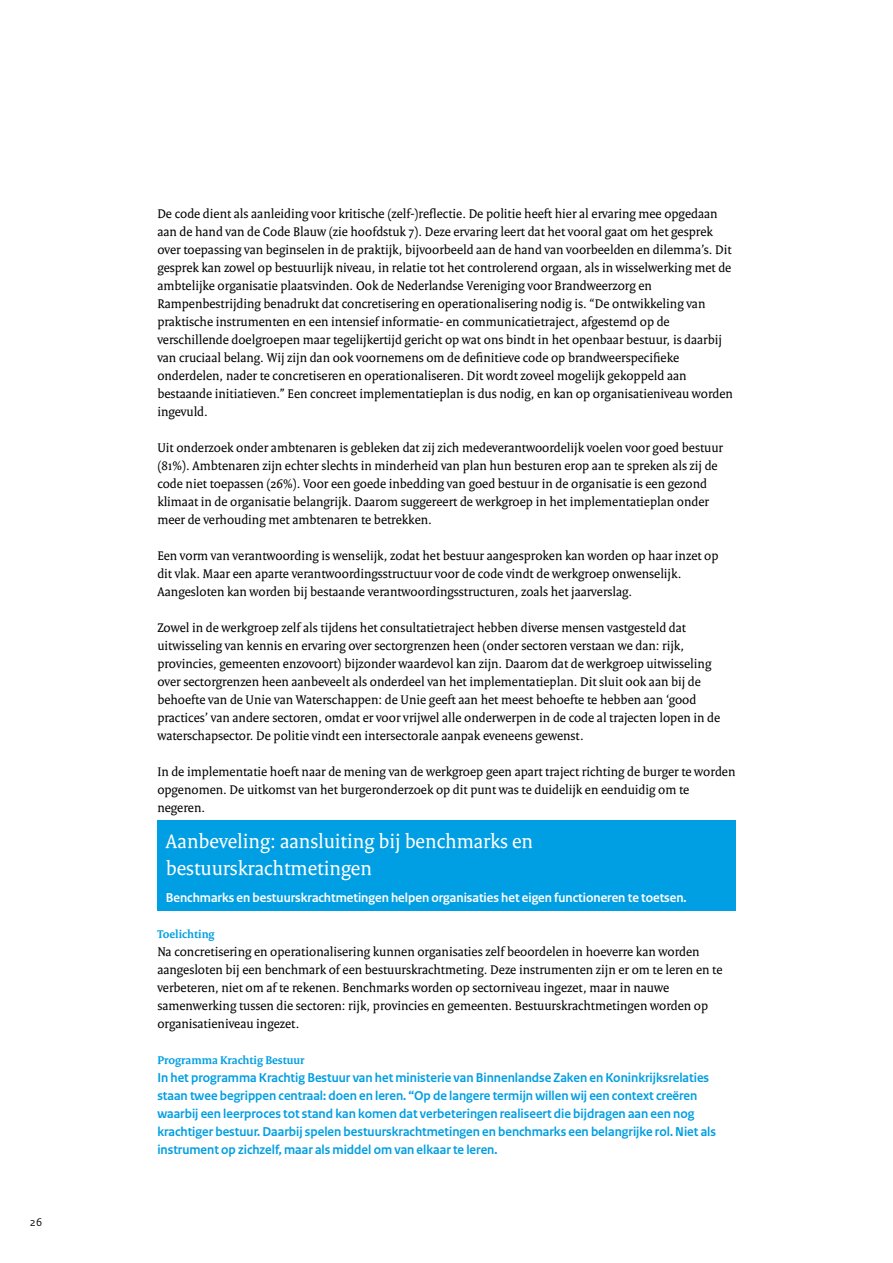
<style>
.page{position:relative;width:893px;height:1263px;background:#fff}
.page>*{position:absolute;margin:0;border:0;box-sizing:border-box;transform-origin:0 0}
.t1{font:21px/27px "Rijksoverheid Serif";color:#fff}
.t2{font:13.5px/18px "Rijksoverheid Serif";color:#000}
.t3{font:700 13.5px/18px "Rijksoverheid Sans";color:#009ee3}
.t4{font:700 13.5px "Rijksoverheid Sans";color:#fff}
.t5{font:700 12px "Rijksoverheid Serif";color:#009ee3}
.t6{font:12px "Rijksoverheid Sans";color:#000}
</style>
<div class="page">
<div style="left:157px;top:821px;width:579px;height:90px;background:#009ee3"></div>
<p class="t6" style="left:30px;top:1215px;width:14px">26</p>
<p class="t2" style="left:157px;top:204px;width:577px">De code dient als aanleiding voor kritische (zelf-)reflectie. De politie heeft hier al ervaring mee opgedaan aan de hand van de Code Blauw (zie hoofdstuk 7). Deze ervaring leert dat het vooral gaat om het gesprek over toepassing van beginselen in de praktijk, bijvoorbeeld aan de hand van voorbeelden en dilemma’s. Dit gesprek kan zowel op bestuurlijk niveau, in relatie tot het controlerend orgaan, als in wisselwerking met de ambtelijke organisatie plaatsvinden. Ook de Nederlandse Vereniging voor Brandweerzorg en Rampenbestrijding benadrukt dat concretisering en operationalisering nodig is. “De ontwikkeling van praktische instrumenten en een intensief informatie- en communicatietraject, afgestemd op de verschillende doelgroepen maar tegelijkertijd gericht op wat ons bindt in het openbaar bestuur, is daarbij van cruciaal belang. Wij zijn dan ook voornemens om de definitieve code op brandweerspecifieke onderdelen, nader te concretiseren en operationaliseren. Dit wordt zoveel mogelijk gekoppeld aan bestaande initiatieven.” Een concreet implementatieplan is dus nodig, en kan op organisatieniveau worden ingevuld.</p>
<p class="t2" style="left:157px;top:438px;width:567px">Uit onderzoek onder ambtenaren is gebleken dat zij zich medeverantwoordelijk voelen voor goed bestuur (81%). Ambtenaren zijn echter slechts in minderheid van plan hun besturen erop aan te spreken als zij de code niet toepassen (26%). Voor een goede inbedding van goed bestuur in de organisatie is een gezond klimaat in de organisatie belangrijk. Daarom suggereert de werkgroep in het implementatieplan onder meer de verhouding met ambtenaren te betrekken.</p>
<p class="t2" style="left:157px;top:546px;width:563px">Een vorm van verantwoording is wenselijk, zodat het bestuur aangesproken kan worden op haar inzet op dit vlak. Maar een aparte verantwoordingsstructuur voor de code vindt de werkgroep onwenselijk.<br>Aangesloten kan worden bij bestaande verantwoordingsstructuren, zoals het jaarverslag.</p>
<p class="t2" style="left:157px;top:618px;width:564px">Zowel in de werkgroep zelf als tijdens het consultatietraject hebben diverse mensen vastgesteld dat uitwisseling van kennis en ervaring over sectorgrenzen heen (onder sectoren verstaan we dan: rijk, provincies, gemeenten enzovoort) bijzonder waardevol kan zijn. Daarom dat de werkgroep uitwisseling over sectorgrenzen heen aanbeveelt als onderdeel van het implementatieplan. Dit sluit ook aan bij de behoefte van de Unie van Waterschappen: de Unie geeft aan het meest behoefte te hebben aan ‘good practices’ van andere sectoren, omdat er voor vrijwel alle onderwerpen in de code al trajecten lopen in de waterschapsector. De politie vindt een intersectorale aanpak eveneens gewenst.</p>
<p class="t2" style="left:157px;top:762px;width:580px">In de implementatie hoeft naar de mening van de werkgroep geen apart traject richting de burger te worden opgenomen. De uitkomst van het burgeronderzoek op dit punt was te duidelijk en eenduidig om te negeren.</p>
<h1 class="t1" style="left:166px;top:827px;width:369px">Aanbeveling: aansluiting bij benchmarks en bestuurskrachtmetingen</h1>
<p class="t4" style="left:166px;top:890px;width:522px">Benchmarks en bestuurskrachtmetingen helpen organisaties het eigen functioneren te toetsen.</p>
<p class="t5" style="left:157px;top:927px;width:59px">Toelichting</p>
<p class="t2" style="left:157px;top:942px;width:567px">Na concretisering en operationalisering kunnen organisaties zelf beoordelen in hoeverre kan worden aangesloten bij een benchmark of een bestuurskrachtmeting. Deze instrumenten zijn er om te leren en te verbeteren, niet om af te rekenen. Benchmarks worden op sectorniveau ingezet, maar in nauwe samenwerking tussen die sectoren: rijk, provincies en gemeenten. Bestuurskrachtmetingen worden op organisatieniveau ingezet.</p>
<p class="t5" style="left:157px;top:1053px;width:149px">Programma Krachtig Bestuur</p>
<p class="t3" style="left:157px;top:1069px;width:560px">In het programma Krachtig Bestuur van het ministerie van Binnenlandse Zaken en Koninkrijksrelaties staan twee begrippen centraal: doen en leren. “Op de langere termijn willen wij een context creëren waarbij een leerproces tot stand kan komen dat verbeteringen realiseert die bijdragen aan een nog krachtiger bestuur. Daarbij spelen bestuurskrachtmetingen en benchmarks een belangrijke rol. Niet als instrument op zichzelf, maar als middel om van elkaar te leren.</p>
</div>
